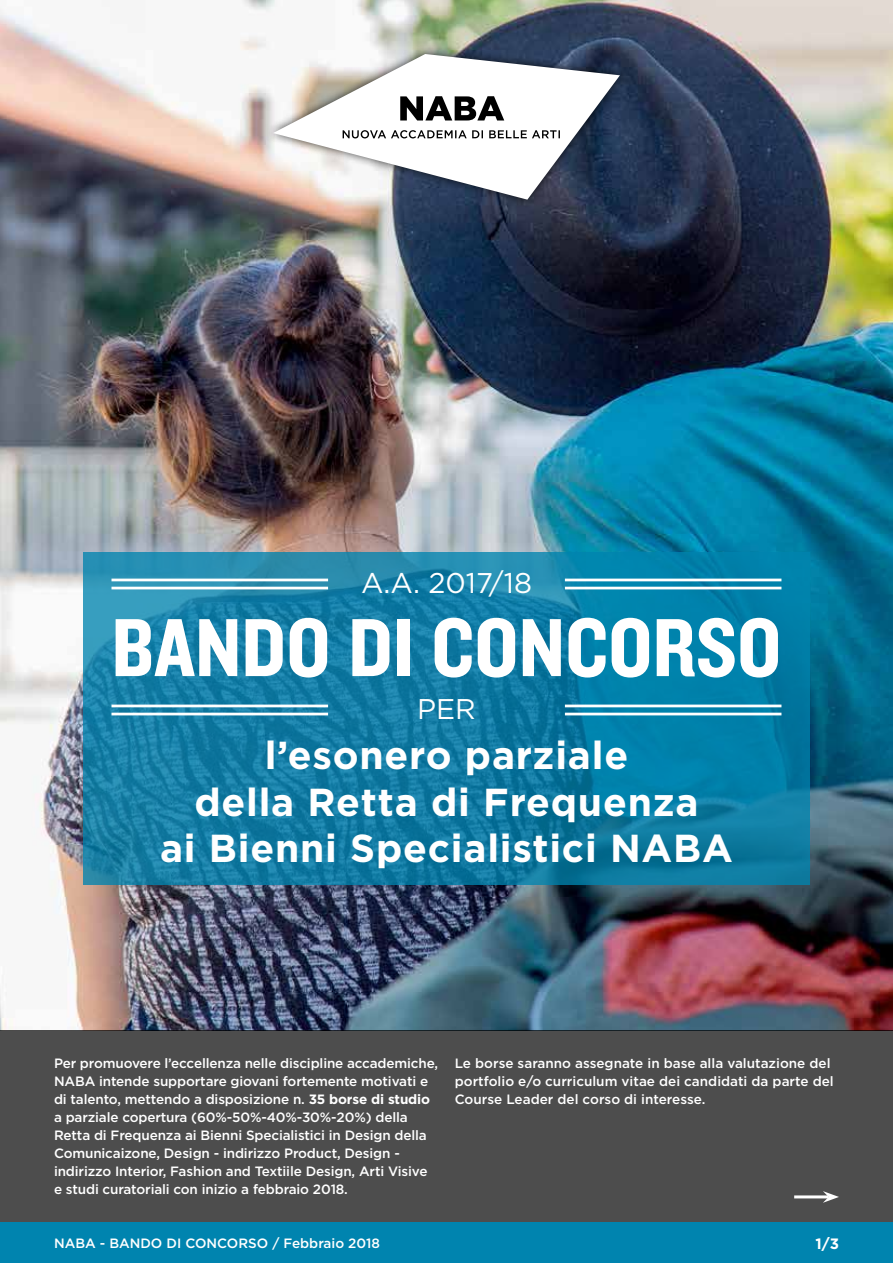
<style>
.page{position:relative;width:893px;height:1263px;background:#fff}
.page>*{position:absolute;margin:0;border:0;box-sizing:border-box;transform-origin:0 0}
.t1{font:85.5px "Knockout 50 Welterweight";color:#fff}
.t2{font:700 39px/46.8px "Gotham";letter-spacing:.02em;color:#fff;text-align:center}
.t3{font:28.5px "Gotham";color:#fff}
.t4{font:700 15px "Gotham";color:#fff}
.t5{font:500 13.5px/18px "Gotham";letter-spacing:-.01em;color:#fff}
.s1{font-weight:700}
</style>
<div class="page">
<div style="left:0;top:1030px;width:893px;height:233px;background:#4d4d4d"></div>
<hr style="left:794px;top:1195px;width:35px;height:3px;background:#fff">
<svg style="left:823px;top:1191px;width:16px;height:12px"></svg>
<div style="left:0;top:1222px;width:893px;height:41px;background:#0084af"></div>
<img style="left:0;top:0;width:893px;height:1030px">
<svg style="left:83px;top:552px;width:726px;height:333px;background:#117fa6"></svg>
<hr style="left:111px;top:579px;width:217px;height:2px;background:#fff">
<hr style="left:111px;top:587px;width:217px;height:2px;background:#fff">
<hr style="left:565px;top:579px;width:216px;height:2px;background:#fff">
<hr style="left:565px;top:587px;width:216px;height:2px;background:#fff">
<hr style="left:111px;top:704px;width:217px;height:3px;background:#fff">
<hr style="left:111px;top:713px;width:217px;height:2px;background:#fff">
<hr style="left:565px;top:704px;width:216px;height:3px;background:#fff">
<hr style="left:565px;top:713px;width:216px;height:2px;background:#fff">
<div style="left:265px;top:45px;width:363px;height:163px;background:#000;opacity:.75"></div>
<svg style="left:273px;top:54px;width:347px;height:146px"></svg>
<svg style="left:343px;top:130px;width:217px;height:8px"></svg>
<svg style="left:400px;top:96px;width:104px;height:24px"></svg>
<h3 class="t3" style="left:361px;top:564px;width:172px">A.A. 2017/18</h3>
<h1 class="t1" style="left:111px;top:591px;width:671px">BANDO DI CONCORSO</h1>
<h3 class="t3" style="left:417px;top:690px;width:60px">PER</h3>
<h2 class="t2" style="left:160px;top:731px;width:574px">l’esonero parziale<br>della Retta di Frequenza<br>ai Bienni Specialistici NABA</h2>
<p class="t5" style="left:54px;top:1054px;width:386px">Per promuovere l’eccellenza nelle discipline accademiche, NABA intende supportare giovani fortemente motivati e di talento, mettendo a disposizione n. <span class="s1">35 borse di studio </span>a parziale copertura (60%-50%-40%-30%-20%) della Retta di Frequenza ai Bienni Specialistici in Design della Comunicaizone, Design - indirizzo Product, Design - indirizzo Interior, Fashion and Textiile Design, Arti Visive e studi curatoriali con inizio a febbraio 2018.</p>
<p class="t5" style="left:455px;top:1054px;width:381px">Le borse saranno assegnate in base alla valutazione del portfolio e/o curriculum vitae dei candidati da parte del<br>Course Leader del corso di interesse.</p>
<p class="t5" style="left:54px;top:1234px;width:328px">NABA - BANDO DI CONCORSO / Febbraio 2018</p>
<p class="t4" style="left:815px;top:1233px;width:25px">1/3</p>
</div>
